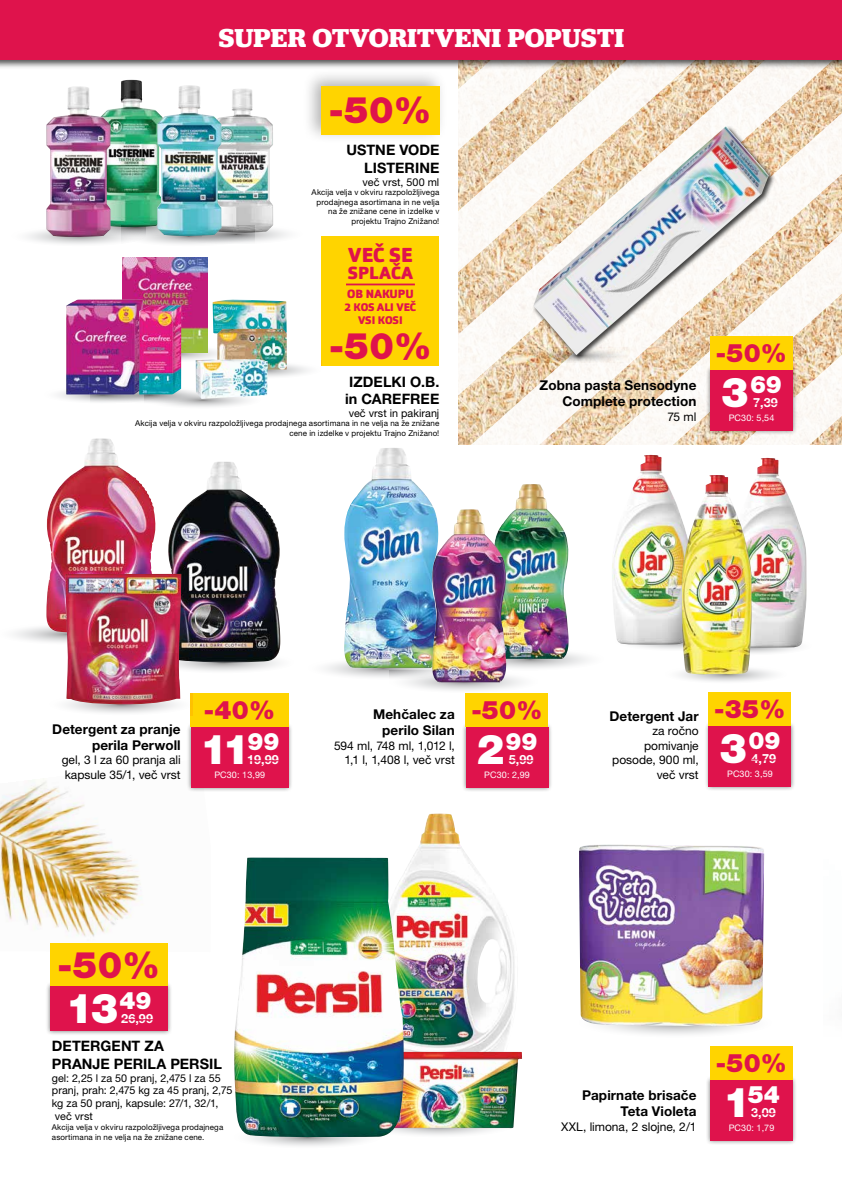
<style>
.page{position:relative;width:842px;height:1191px;background:#fff}
.page>*{position:absolute;margin:0;border:0;box-sizing:border-box;transform-origin:0 0}
.t1{font:900 41.2px "Helvetica Neue LT Pro";color:#fff}
.t2{font:900 36.7px "Helvetica Neue LT Pro";color:#df134c}
.t3{font:700 27px "Jubilat";color:#fff}
.t4{font:900 25.5px "Helvetica Neue LT Pro";color:#df134c}
.t5{font:900 24px "Helvetica Neue LT Pro";letter-spacing:-.005em;color:#fff}
.t6{font:900 20px "Orgon";color:#df134c}
.t7{font:900 17.3px "Orgon";letter-spacing:-.005em;color:#df134c}
.t8{font:700 14.4px/17.3px "Helvetica Neue LT Pro";color:#000}
.t9{font:700 13.5px/16.2px "Helvetica Neue LT Pro";letter-spacing:.005em;color:#000;text-align:right}
.t10{font:700 12.7px "Helvetica Neue LT Pro";color:#fff}
.t11{font:12px/14.4px "Helvetica Neue LT Pro";letter-spacing:-.005em;color:#000;text-align:right}
.t12{font:900 11.8px "Orgon";letter-spacing:-.005em;color:#df134c}
.t13{font:900 10.9px/12.7px "Orgon";letter-spacing:-.005em;color:#df134c;text-align:center}
.t14{font:10.8px/13px "Helvetica Neue LT Pro";letter-spacing:.005em;color:#000}
.t15{font:9px "Helvetica Neue LT Pro";letter-spacing:.01em;color:#fff}
.t16{font:8px/9.6px "Helvetica Neue LT Pro";letter-spacing:.01em;color:#000;text-align:right}
.s1{font-size:41.2px}
.s2{font-weight:900;font-size:25.5px;color:#df134c}
</style>
<div class="page">
<img style="left:0;top:781px;width:143px;height:156px">
<svg style="left:459px;top:400px;width:383px;height:45px;fill:#faf7f2"></svg>
<svg style="left:459px;top:69px;width:383px;height:331px"></svg>
<div style="left:706px;top:365px;width:91px;height:70px;background:#000;opacity:.5"></div>
<div style="left:710px;top:370px;width:83px;height:60px;background:#df134c"></div>
<div style="left:710px;top:336px;width:83px;height:34px;background:#ffd400"></div>
<div style="left:706px;top:1075px;width:91px;height:69px;background:#000;opacity:.5"></div>
<div style="left:710px;top:1079px;width:83px;height:61px;background:#df134c"></div>
<div style="left:710px;top:1046px;width:83px;height:34px;background:#ffd400"></div>
<div style="left:704px;top:721px;width:92px;height:70px;background:#000;opacity:.5"></div>
<div style="left:709px;top:726px;width:82px;height:60px;background:#df134c"></div>
<div style="left:708px;top:692px;width:83px;height:34px;background:#ffd400"></div>
<div style="left:302px;top:69px;width:146px;height:75px;background:#000;opacity:.3"></div>
<div style="left:321px;top:86px;width:118px;height:48px;background:#ffd400"></div>
<div style="left:321px;top:236px;width:118px;height:130px;background:#ffd400"></div>
<hr style="left:346px;top:283px;width:69px;height:2px;background:#df134c">
<div style="left:45px;top:981px;width:127px;height:54px;background:#000;opacity:.5"></div>
<div style="left:50px;top:986px;width:118px;height:44px;background:#df134c"></div>
<div style="left:50px;top:943px;width:118px;height:43px;background:#ffd400"></div>
<img style="left:404px;top:813px;width:111px;height:238px">
<div style="left:186px;top:722px;width:107px;height:70px;background:#000;opacity:.5"></div>
<div style="left:191px;top:727px;width:97px;height:60px;background:#df134c"></div>
<div style="left:190px;top:693px;width:98px;height:34px;background:#ffd400"></div>
<img style="left:212px;top:299px;width:75px;height:35px">
<svg style="left:605px;top:1026px;width:142px;height:9px"></svg>
<svg style="left:67px;top:693px;width:125px;height:22px"></svg>
<svg style="left:181px;top:662px;width:97px;height:9px"></svg>
<svg style="left:680px;top:669px;width:93px;height:13px"></svg>
<svg style="left:625px;top:644px;width:172px;height:9px"></svg>
<svg style="left:252px;top:1128px;width:259px;height:18px"></svg>
<svg style="left:15px;top:627px;width:50px;height:15px"></svg>
<svg style="left:58px;top:386px;width:190px;height:21px"></svg>
<svg style="left:181px;top:344px;width:127px;height:34px"></svg>
<img style="left:222px;top:88px;width:51px;height:128px">
<img style="left:111px;top:80px;width:46px;height:136px">
<img style="left:46px;top:86px;width:65px;height:130px">
<svg style="left:28px;top:216px;width:259px;height:28px"></svg>
<img style="left:157px;top:85px;width:65px;height:152px">
<img style="left:122px;top:257px;width:85px;height:95px">
<img style="left:66px;top:299px;width:77px;height:95px">
<img style="left:139px;top:305px;width:42px;height:89px">
<img style="left:217px;top:329px;width:70px;height:41px">
<img style="left:196px;top:359px;width:72px;height:40px">
<img style="left:168px;top:461px;width:113px;height:201px">
<img style="left:46px;top:438px;width:110px;height:196px">
<img style="left:65px;top:574px;width:116px;height:130px">
<img style="left:344px;top:448px;width:90px;height:200px">
<img style="left:507px;top:484px;width:62px;height:164px">
<img style="left:326px;top:648px;width:261px;height:43px">
<img style="left:431px;top:509px;width:76px;height:173px">
<img style="left:612px;top:455px;width:69px;height:189px">
<img style="left:752px;top:458px;width:55px;height:189px">
<img style="left:681px;top:475px;width:71px;height:199px">
<img style="left:404px;top:1051px;width:118px;height:77px">
<img style="left:234px;top:857px;width:170px;height:281px">
<img style="left:579px;top:844px;width:185px;height:182px">
<div style="left:461px;top:722px;width:92px;height:70px;background:#000;opacity:.5"></div>
<div style="left:466px;top:727px;width:82px;height:60px;background:#df134c"></div>
<div style="left:466px;top:693px;width:82px;height:34px;background:#ffd400"></div>
<svg style="left:527px;top:347px;width:102px;height:16px"></svg>
<div style="left:532px;top:125px;width:243px;height:236px;background:#000;opacity:.75"></div>
<img style="left:533px;top:126px;width:236px;height:229px">
<div style="left:0;top:0;width:842px;height:69px;background:#000;opacity:.75"></div>
<div style="left:0;top:0;width:842px;height:59px;background:#df134c"></div>
<h3 class="t3" style="left:218px;top:21px;width:407px">SUPER OTVORITVENI POPUSTI</h3>
<h2 class="t2" style="left:329px;top:88px;width:104px">-50%</h2>
<h3 class="t8" style="left:346px;top:141px;width:94px;text-align:right">USTNE VODE<br>LISTERINE</h3>
<h3 class="t14" style="left:363px;top:175px;width:78px">več vrst, 500 ml</h3>
<p class="t16" style="left:312px;top:187px;width:129px">Akcija velja v okviru razpoložljivega prodajnega asortimana in ne velja na že znižane cene in izdelke v projektu Trajno Znižano!</p>
<h3 class="t6" style="left:348px;top:242px;width:66px">VEČ SE</h3>
<h3 class="t7" style="left:348px;top:262px;width:67px">SPLAČA</h3>
<h3 class="t12" style="left:347px;top:286px;width:68px">OB NAKUPU</h3>
<h3 class="t13" style="left:345px;top:301px;width:73px">2 KOS ALI VEČ<br>VSI KOSI</h3>
<h2 class="t2" style="left:329px;top:323px;width:104px">-50%</h2>
<h3 class="t8" style="left:345px;top:372px;width:96px">IZDELKI O.B. in CAREFREE</h3>
<h3 class="t14" style="left:349px;top:406px;width:92px">več vrst in pakiranj</h3>
<p class="t16" style="left:135px;top:419px;width:306px">Akcija velja v okviru razpoložljivega prodajnega asortimana in ne velja na že znižane cene in izdelke v projektu Trajno Znižano!</p>
<h3 class="t9" style="left:540px;top:377px;width:158px">Zobna pasta Sensodyne<br>Complete protection</h3>
<h3 class="t11" style="left:667px;top:409px;width:31px">75 ml</h3>
<h3 class="t4" style="left:716px;top:338px;width:73px">-50%</h3>
<h3 class="t5" style="left:721px;top:370px;width:62px"><span class="s1">3</span>69</h3>
<p class="t15" style="left:729px;top:412px;width:47px">PC30: 5,54</p>
<h3 class="t10" style="left:753px;top:395px;width:26px">7,39</h3>
<h3 class="t9" style="left:52px;top:720px;width:130px">Detergent za pranje perila Perwoll</h3>
<h3 class="t11" style="left:62px;top:752px;width:120px;text-align:left">gel, 3 l za 60 pranja ali kapsule 35/1, več vrst</h3>
<h3 class="t4" style="left:204px;top:695px;width:73px">-40%</h3>
<h1 class="t1" style="left:200px;top:725px;width:81px">11<sup>99</sup></h1>
<p class="t15" style="left:214px;top:769px;width:52px">PC30: 13,99</p>
<h3 class="t10" style="left:247px;top:751px;width:33px">19,99</h3>
<h3 class="t9" style="left:382px;top:706px;width:162px;text-align:left;text-indent:-9px">Mehčalec za <span class="s2">-50% </span>perilo Silan</h3>
<h3 class="t11" style="left:334px;top:738px;width:122px">594 ml, 748 ml, 1,012 l,<br>1,1 l, 1,408 l, več vrst</h3>
<h3 class="t5" style="left:477px;top:727px;width:62px"><span class="s1">2</span>99</h3>
<p class="t15" style="left:484px;top:769px;width:47px">PC30: 2,99</p>
<h3 class="t10" style="left:509px;top:751px;width:26px">5,99</h3>
<h3 class="t9" style="left:609px;top:708px;width:177px">Detergent Jar <sup>-35%</sup></h3>
<h3 class="t11" style="left:612px;top:724px;width:88px">za ročno pomivanje posode, 900 ml, več vrst</h3>
<h3 class="t5" style="left:719px;top:726px;width:62px"><span class="s1">3</span>09</h3>
<p class="t15" style="left:727px;top:768px;width:47px">PC30: 3,59</p>
<h3 class="t10" style="left:751px;top:751px;width:26px">4,79</h3>
<h2 class="t2" style="left:57px;top:943px;width:104px">-50%</h2>
<h1 class="t1" style="left:66px;top:983px;width:87px">13<sup>49</sup></h1>
<h3 class="t10" style="left:121px;top:1010px;width:33px">26,99</h3>
<h3 class="t8" style="left:52px;top:1037px;width:172px">DETERGENT ZA<br>PRANJE PERILA PERSIL</h3>
<h3 class="t14" style="left:52px;top:1071px;width:182px">gel: 2,25 l za 50 pranj, 2,475 l za 55 pranj, prah: 2,475 kg za 45 pranj, 2,75 kg za 50 pranj, kapsule: 27/1, 32/1, več vrst</h3>
<p class="t16" style="left:52px;top:1122px;width:173px;text-align:left">Akcija velja v okviru razpoložljivega prodajnega asortimana in ne velja na že znižane cene.</p>
<h3 class="t9" style="left:582px;top:1086px;width:116px">Papirnate brisače<br>Teta Violeta</h3>
<h3 class="t11" style="left:561px;top:1119px;width:137px">XXL, limona, 2 slojne, 2/1</h3>
<h3 class="t4" style="left:716px;top:1048px;width:73px">-50%</h3>
<h3 class="t5" style="left:723px;top:1080px;width:58px"><span class="s1">1</span>54</h3>
<p class="t15" style="left:729px;top:1122px;width:47px">PC30: 1,79</p>
<h3 class="t10" style="left:751px;top:1104px;width:26px">3,09</h3>
</div>
